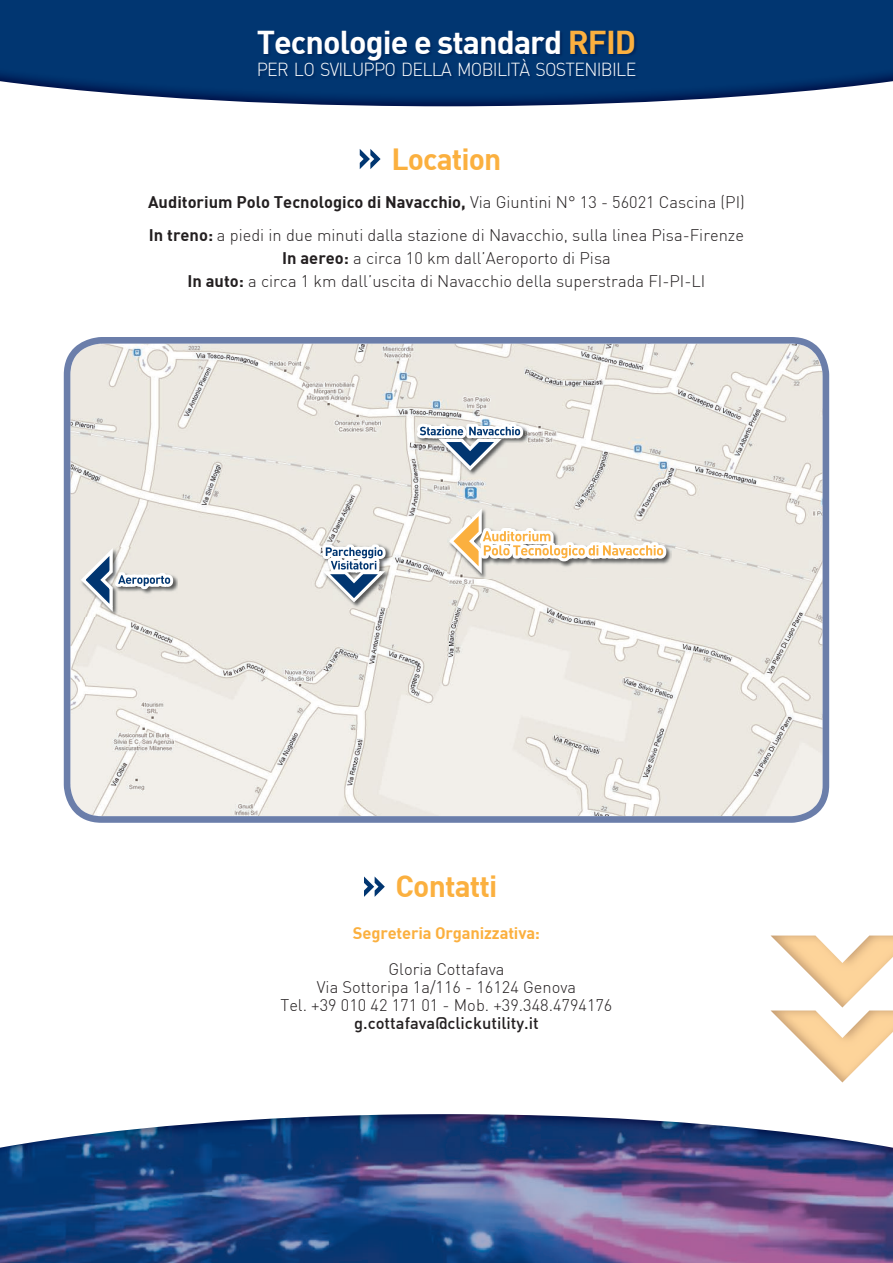
<style>
.page{position:relative;width:893px;height:1263px;background:#fff}
.page>*{position:absolute;margin:0;border:0;box-sizing:border-box;transform-origin:0 0}
.t1{font:32.4px "DIN";letter-spacing:-.03em;color:#fff}
.t2{font:30px "DIN";letter-spacing:-.03em;color:#fbb03f}
.t3{font:300 18.45px "DIN";letter-spacing:-.04em;color:#fff;scale:.96 1}
.t4{font:300 16.5px/18px "DIN";color:#231f20;text-align:center}
.t5{font:500 16.5px "DIN";color:#231f20}
.t6{font:16.5px "DIN";letter-spacing:-.01em;color:#fbb03f}
.s1{color:#fbb03f}
.s2{font-weight:400}
</style>
<div class="page">
<img style="left:0;top:0;width:893px;height:106px">
<img style="left:0;top:1114px;width:893px;height:149px">
<img style="left:258px;top:31px;width:380px;height:49px">
<img style="left:770px;top:935px;width:123px;height:147px">
<svg style="left:64px;top:337px;width:765px;height:486px;background:#e5e2df"></svg>
<svg style="left:360px;top:149px;width:21px;height:20px"></svg>
<svg style="left:364px;top:876px;width:21px;height:21px"></svg>
<img style="left:80px;top:548px;width:98px;height:69px">
<svg style="left:81px;top:548px;width:92px;height:64px"></svg>
<img style="left:322px;top:543px;width:69px;height:64px">
<svg style="left:323px;top:544px;width:63px;height:58px"></svg>
<img style="left:448px;top:508px;width:223px;height:71px">
<svg style="left:449px;top:508px;width:217px;height:66px"></svg>
<img style="left:416px;top:423px;width:113px;height:53px">
<svg style="left:416px;top:424px;width:107px;height:47px"></svg>
<h1 class="t1" style="left:257px;top:21px;width:381px">Tecnologie e standard <span class="s1">RFID</span></h1>
<p class="t3" style="left:257px;top:58px;width:397px">PER LO SVILUPPO DELLA MOBILITÀ SOSTENIBILE</p>
<h2 class="t2" style="left:391px;top:139px;width:111px">Location</h2>
<p class="t4" style="left:148px;top:185px;width:598px;line-height:33px;text-align:left"><span class="s2">Auditorium Polo Tecnologico di Navacchio,</span> Via Giuntini N° 13 - 56021 Cascina (PI)<br><span class="s2">In treno:</span> a piedi in due minuti dalla stazione di Navacchio, sulla linea Pisa-Firenze</p>
<p class="t4" style="left:187px;top:246px;width:519px;line-height:23px"><span class="s2">In aereo:</span> a circa 10 km dall’Aeroporto di Pisa<br><span class="s2">In auto:</span> a circa 1 km dall’uscita di Navacchio della superstrada FI-PI-LI</p>
<h2 class="t2" style="left:396px;top:867px;width:103px">Contatti</h2>
<p class="t6" style="left:353px;top:922px;width:189px">Segreteria Organizzativa:</p>
<p class="t4" style="left:280px;top:960px;width:333px">Gloria Cottafava<br>Via Sottoripa 1a/116 - 16124 Genova<br>Tel. +39 010 42 171 01 - Mob. +39.348.4794176</p>
<p class="t5" style="left:354px;top:1012px;width:186px">g.cottafava@clickutility.it</p>
</div>
